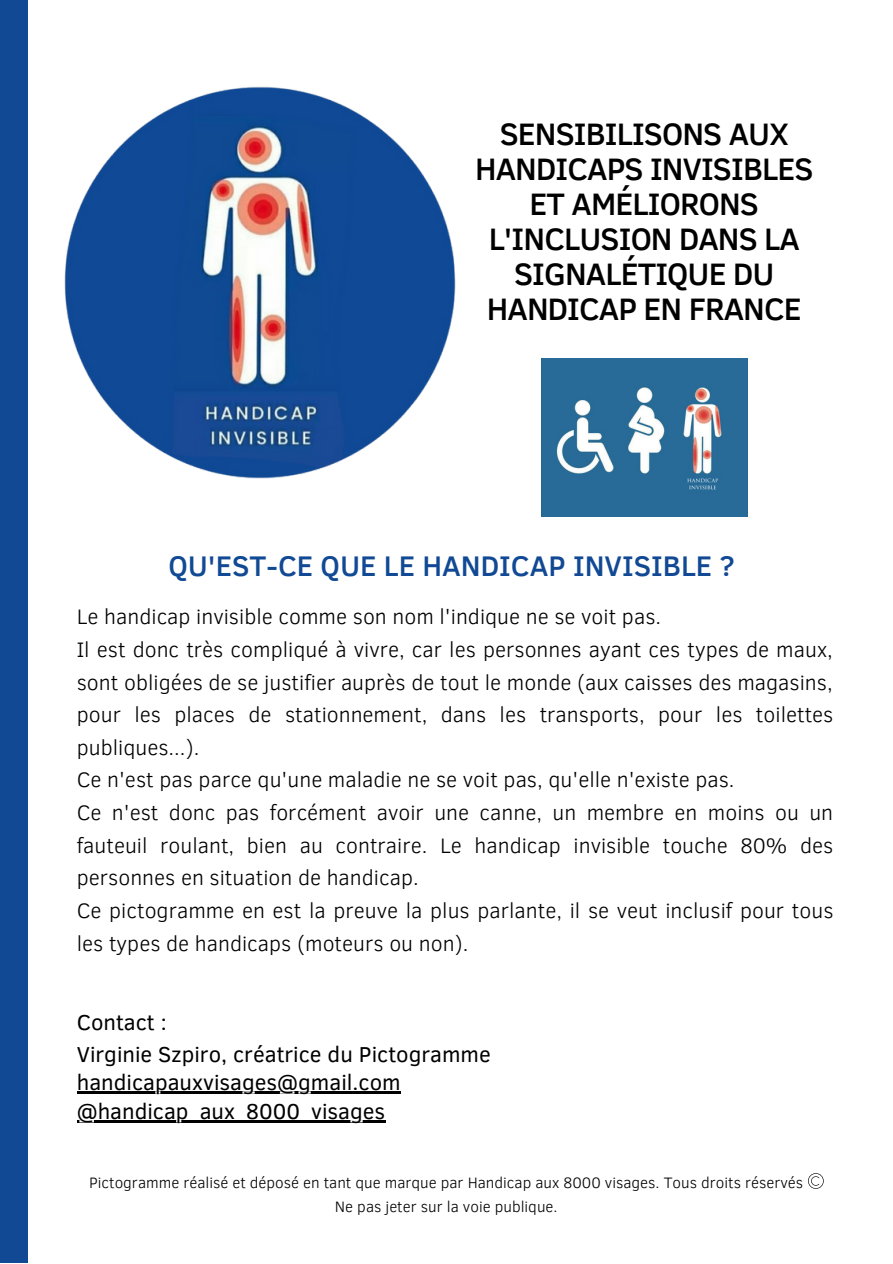
<style>
.page{position:relative;width:893px;height:1264px;background:#fff}
.page>*{position:absolute;margin:0;border:0;box-sizing:border-box;transform-origin:0 0}
.t1{font:500 31.8px/34.8px "Clear Sans";letter-spacing:-.025em;color:#000;text-align:center}
.t2{font:500 29.1px "Clear Sans";color:#114994}
.t3{font:22.2px "Clear Sans";color:#000}
.t4{font:22.05px "Clear Sans";color:#000}
.t5{font:300 21.45px/32.5px "Clear Sans";color:#000;text-align:justify}
.t6{font:300 15.45px "Clear Sans";color:#000}
</style>
<div class="page">
<div style="left:0;top:0;width:28px;height:1262px;background:#114994"></div>
<img style="left:47px;top:62px;width:425px;height:425px;border-radius:50%">
<svg style="left:808px;top:1173px;width:15px;height:15px"></svg>
<img style="left:541px;top:358px;width:206px;height:158px">
<hr style="left:77px;top:1091px;width:323px;height:2px;background:#000">
<hr style="left:77px;top:1120px;width:308px;height:2px;background:#000">
<p class="t1" style="left:475px;top:115px;width:340px">SENSIBILISONS AUX<br>HANDICAPS INVISIBLES<br>ET AMÉLIORONS<br>L'INCLUSION DANS LA<br>SIGNALÉTIQUE DU<br>HANDICAP EN FRANCE</p>
<p class="t2" style="left:168px;top:545px;width:568px">QU'EST-CE QUE LE HANDICAP INVISIBLE ?</p>
<p class="t5" style="left:77px;top:599px;width:586px">Le handicap invisible comme son nom l'indique ne se voit pas.</p>
<p class="t5" style="left:77px;top:632px;width:758px">Il est donc très compliqué à vivre, car les personnes ayant ces types de maux, sont obligées de se justifier auprès de tout le monde (aux caisses des magasins, pour les places de stationnement, dans les transports, pour les toilettes publiques...).</p>
<p class="t5" style="left:77px;top:762px;width:659px">Ce n'est pas parce qu'une maladie ne se voit pas, qu'elle n'existe pas.</p>
<p class="t5" style="left:77px;top:795px;width:758px">Ce n'est donc pas forcément avoir une canne, un membre en moins ou un fauteuil roulant, bien au contraire. Le handicap invisible touche 80% des personnes en situation de handicap.</p>
<p class="t5" style="left:77px;top:893px;width:758px">Ce pictogramme en est la preuve la plus parlante, il se veut inclusif pour tous les types de handicaps (moteurs ou non).</p>
<p class="t4" style="left:77px;top:1006px;width:91px">Contact :</p>
<p class="t3" style="left:77px;top:1037px;width:415px">Virginie Szpiro, créatrice du Pictogramme</p>
<p class="t3" style="left:77px;top:1066px;width:325px">handicapauxvisages@gmail.com</p>
<p class="t3" style="left:77px;top:1095px;width:310px">@handicap_aux_8000_visages</p>
<p class="t6" style="left:89px;top:1171px;width:715px">Pictogramme réalisé et déposé en tant que marque par Handicap aux 8000 visages. Tous droits réservés</p>
<p class="t6" style="left:335px;top:1195px;width:224px">Ne pas jeter sur la voie publique.</p>
</div>
